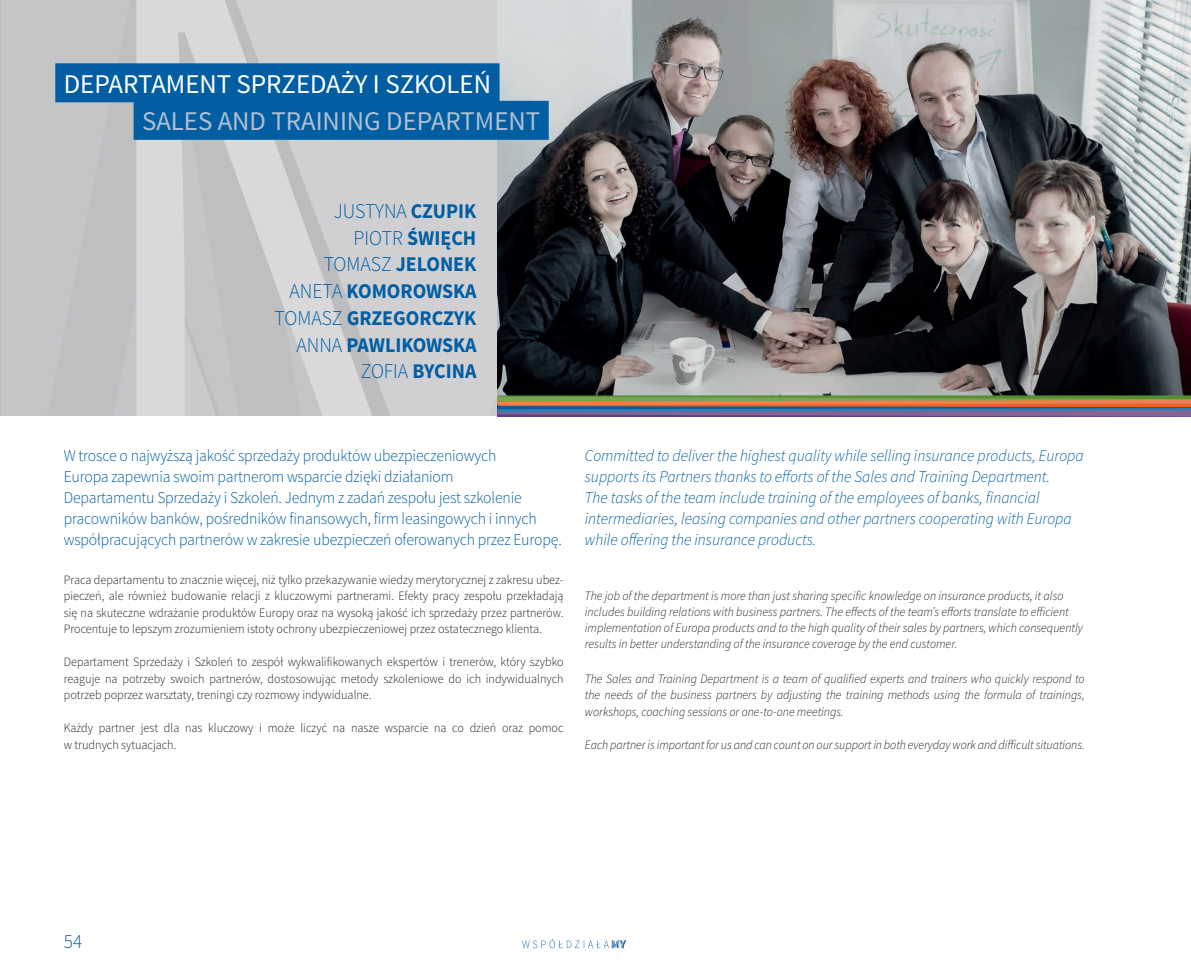
<style>
.page{position:relative;width:1191px;height:978px;background:#fff}
.page>*{position:absolute;margin:0;border:0;box-sizing:border-box;transform-origin:0 0}
.t1{font:27px "Source Sans Pro";color:#fff}
.t2{font:27px "Source Sans Pro";color:#b1bfd1}
.t3{font:700 21px/26.7px "Source Sans Pro";color:#015ea2;text-align:right;scale:.95 1}
.t4{font:300 20.25px "Source Sans Pro";color:#015ea2;scale:.95 1}
.t5{font:300 16.5px/21px "Source Sans Pro";letter-spacing:-.01em;color:#015ea2;scale:.95 1}
.t6{font:italic 300 16.5px/21px "Source Sans Pro";color:#015ea2;scale:.95 1}
.t7{font:300 12.75px/16.5px "Source Sans Pro";color:#231f20;text-align:justify;scale:.95 1}
.t8{font:italic 300 12.75px/15.8px "Source Sans Pro";color:#231f20;scale:.95 1}
.s1{font-weight:300}
</style>
<div class="page">
<div style="left:0;top:0;width:136px;height:416px;background:#c5c5c8"></div>
<svg style="left:136px;top:0;width:361px;height:416px;background:#ceced1"></svg>
<img style="left:497px;top:0;width:694px;height:395px">
<div style="left:55px;top:63px;width:444px;height:39px;background:#015ea2"></div>
<div style="left:134px;top:101px;width:415px;height:39px;background:#015ea2"></div>
<svg style="left:497px;top:395px;width:694px;height:22px;background:#80746c"></svg>
<svg style="left:522px;top:939px;width:104px;height:9px"></svg>
<h1 class="t1" style="left:64px;top:67px;width:429px">DEPARTAMENT SPRZEDAŻY I SZKOLEŃ</h1>
<h1 class="t2" style="left:142px;top:104px;width:399px">SALES AND TRAINING DEPARTMENT</h1>
<h2 class="t3" style="left:275px;top:198px;width:214px"><span class="s1">JUSTYNA</span> CZUPIK<br><span class="s1">PIOTR</span> ŚWIĘCH<br><span class="s1">TOMASZ</span> JELONEK<br><span class="s1">ANETA</span> KOMOROWSKA<br><span class="s1">TOMASZ</span> GRZEGORCZYK<br><span class="s1">ANNA</span> PAWLIKOWSKA<br><span class="s1">ZOFIA</span> BYCINA</h2>
<p class="t5" style="left:64px;top:445px;width:525px">W trosce o najwyższą jakość sprzedaży produktów ubezpieczeniowych<br>Europa zapewnia swoim partnerom wsparcie dzięki działaniom<br>Departamentu Sprzedaży i Szkoleń. Jednym z zadań zespołu jest szkolenie pracowników banków, pośredników finansowych, firm leasingowych i innych współpracujących partnerów w zakresie ubezpieczeń oferowanych przez Europę.</p>
<p class="t7" style="left:64px;top:571px;width:527px">Praca departamentu to znacznie więcej, niż tylko przekazywanie wiedzy merytorycznej z zakresu ubez&shy;pieczeń, ale również budowanie relacji z kluczowymi partnerami. Efekty pracy zespołu przekładają się na skuteczne wdrażanie produktów Europy oraz na wysoką jakość ich sprzedaży przez partnerów.<br>Procentuje to lepszym zrozumieniem istoty ochrony ubezpieczeniowej przez ostatecznego klienta.</p>
<p class="t7" style="left:64px;top:654px;width:527px">Departament Sprzedaży i Szkoleń to zespół wykwalifikowanych ekspertów i trenerów, który szybko reaguje na potrzeby swoich partnerów, dostosowując metody szkoleniowe do ich indywidualnych potrzeb poprzez warsztaty, treningi czy rozmowy indywidualne.</p>
<p class="t7" style="left:64px;top:720px;width:527px">Każdy partner jest dla nas kluczowy i może liczyć na nasze wsparcie na co dzień oraz pomoc w trudnych sytuacjach.</p>
<p class="t6" style="left:585px;top:445px;width:526px">Committed to deliver the highest quality while selling insurance products, Europa supports its Partners thanks to efforts of the Sales and Training Department.<br>The tasks of the team include training of the employees of banks, financial intermediaries, leasing companies and other partners cooperating with Europa while offering the insurance products.</p>
<p class="t8" style="left:585px;top:588px;width:526px">The job of the department is more than just sharing specific knowledge on insurance products, it also includes building relations with business partners. The effects of the team’s efforts translate to efficient implementation of Europa products and to the high quality of their sales by partners, which consequently results in better understanding of the insurance coverage by the end customer.</p>
<p class="t8" style="left:585px;top:670px;width:527px;line-height:16.5px;text-align:justify">The Sales and Training Department is a team of qualified experts and trainers who quickly respond to the needs of the business partners by adjusting the training methods using the formula of trainings, workshops, coaching sessions or one-to-one meetings.</p>
<p class="t8" style="left:585px;top:737px;width:527px">Each partner is important for us and can count on our support in both everyday work and difficult situations.</p>
<h3 class="t4" style="left:64px;top:929px;width:21px">54</h3>
</div>
